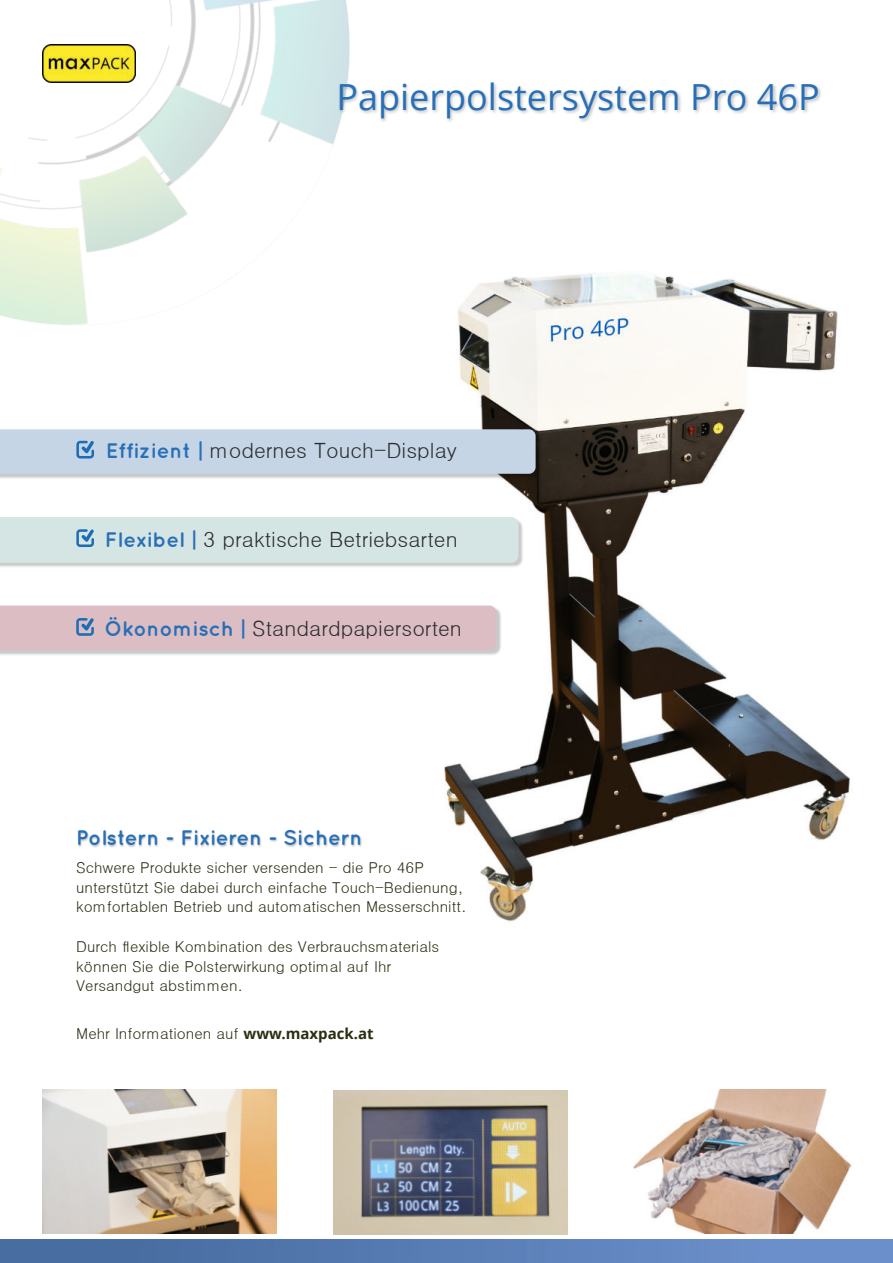
<style>
.page{position:relative;width:893px;height:1263px;background:#fff}
.page>*{position:absolute;margin:0;border:0;box-sizing:border-box;transform-origin:0 0}
.t1{font:36px "Open Sans";color:#286fb7}
.t2{font:21px "Dotum";color:#2b2d2f}
.t3{font:700 21px "Quicksand";color:#286fb7}
.t4{font:15px/19.5px "Dotum";color:#292e12}
.s1{font-family:"Quicksand";font-weight:700;color:#286fb7}
.s2{font-family:"Open Sans";font-weight:700}
</style>
<div class="page">
<img style="left:0;top:1239px;width:893px;height:24px">
<svg style="left:0;top:0;width:350px;height:325px"></svg>
<img style="left:43px;top:45px;width:93px;height:38px">
<img style="left:444px;top:273px;width:407px;height:649px">
<img style="left:0;top:606px;width:501px;height:49px">
<div style="left:0;top:605px;width:496px;height:45px;background:#dbbdc3"></div>
<img style="left:0;top:430px;width:542px;height:50px">
<div style="left:0;top:429px;width:536px;height:45px;background:#c5d5e5"></div>
<img style="left:0;top:518px;width:524px;height:50px">
<div style="left:0;top:517px;width:518px;height:45px;background:#d5e5e3"></div>
<img style="left:78px;top:830px;width:284px;height:17px">
<img style="left:338px;top:81px;width:483px;height:42px">
<img style="left:43px;top:1089px;width:233px;height:144px">
<img style="left:633px;top:1089px;width:219px;height:144px">
<img style="left:334px;top:1090px;width:233px;height:144px">
<h1 class="t1" style="left:336px;top:83px;width:485px">Papierpolstersystem Pro 46P</h1>
<h2 class="t2" style="left:106px;top:440px;width:353px"><span class="s1">Effizient |</span> modernes Touch-Display</h2>
<h2 class="t2" style="left:105px;top:529px;width:354px"><span class="s1">Flexibel |</span> 3 praktische Betriebsarten</h2>
<h2 class="t2" style="left:104px;top:618px;width:359px"><span class="s1">Ökonomisch |</span> Standardpapiersorten</h2>
<h2 class="t3" style="left:76px;top:829px;width:288px">Polstern - Fixieren - Sichern</h2>
<p class="t4" style="left:76px;top:858px;width:392px">Schwere Produkte sicher versenden - die Pro 46P unterstützt Sie dabei durch einfache Touch-Bedienung, komfortablen Betrieb und automatischen Messerschnitt.</p>
<p class="t4" style="left:76px;top:937px;width:365px">Durch flexible Kombination des Verbrauchsmaterials können Sie die Polsterwirkung optimal auf Ihr<br>Versandgut abstimmen.</p>
<p class="t4" style="left:76px;top:1024px;width:299px">Mehr Informationen auf <span class="s2">www.maxpack.at</span></p>
</div>
